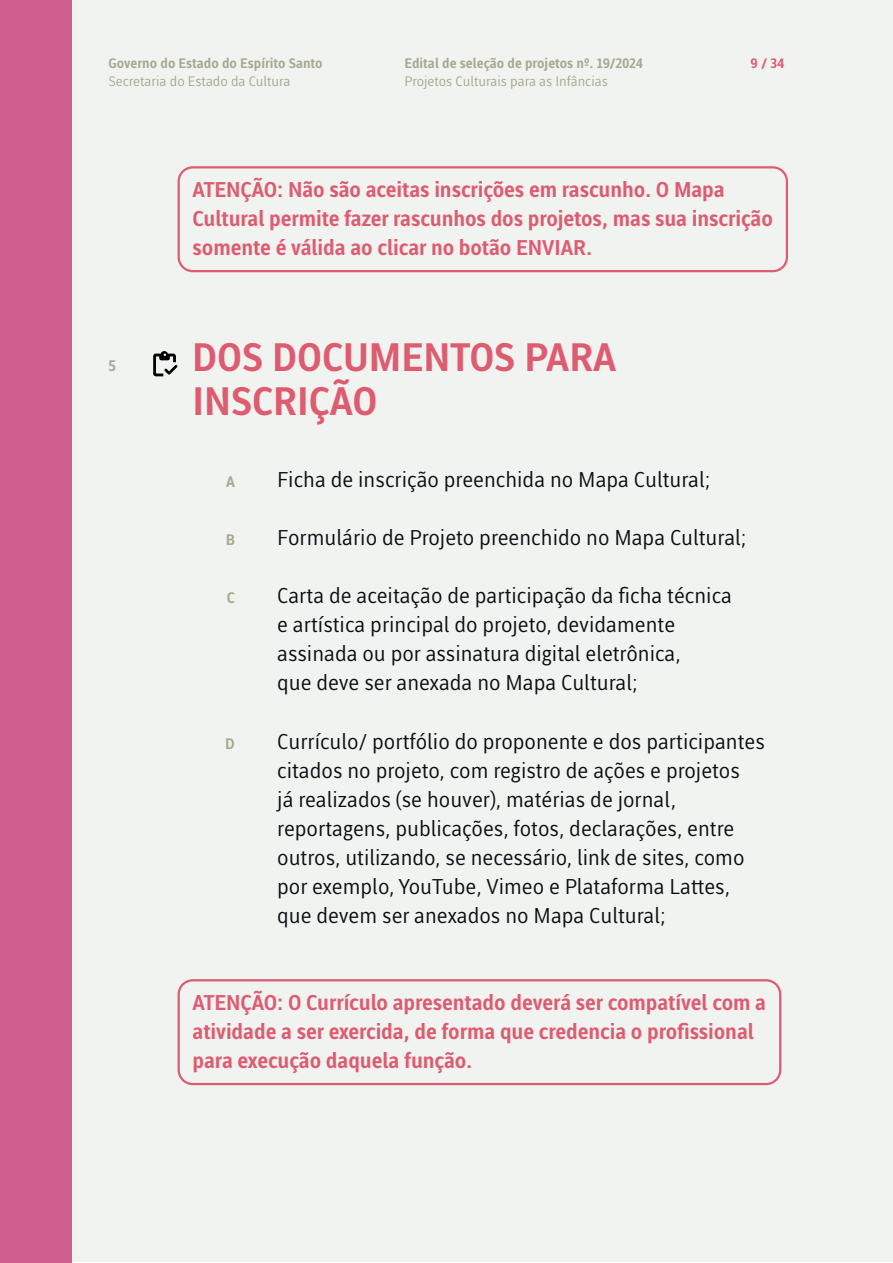
<style>
.page{position:relative;width:893px;height:1263px;background:#fff}
.page>*{position:absolute;margin:0;border:0;box-sizing:border-box;transform-origin:0 0}
.t1{font:39px/43.5px "Ufes Sans VF Roman";color:#de5c70}
.t2{font:21px/29px "Ufes Sans VF Roman";color:#0b0e11}
.t3{font:21px/29px "Ufes Sans VF Roman";letter-spacing:-.005em;color:#de5c70}
.t4{font:15px "Ufes Sans VF Roman";color:#a6a892}
.t5{font:13.5px/18px "Ufes Sans VF Roman";color:#a6a892}
.t6{font:13.5px "Ufes Sans VF Roman";color:#de5c70}
</style>
<div class="page">
<div style="left:1px;top:1px;width:891px;height:1261px;background:#f1f3f1"></div>
<div style="left:0;top:0;width:72px;height:1263px;background:#cf5f8c"></div>
<div style="left:178px;top:166px;width:610px;height:106px;border:2px solid #de5c70;border-radius:14px"></div>
<div style="left:178px;top:979px;width:603px;height:106px;border:2px solid #de5c70;border-radius:14px"></div>
<svg style="left:153px;top:351px;width:24px;height:25px"></svg>
<p class="t5" style="left:108px;top:54px;width:216px">Governo do Estado do Espírito Santo<br>Secretaria do Estado da Cultura</p>
<p class="t5" style="left:405px;top:54px;width:240px">Edital de seleção de projetos nº. 19/2024<br>Projetos Culturais para as Infâncias</p>
<p class="t6" style="left:751px;top:55px;width:35px">9 / 34</p>
<p class="t4" style="left:108px;top:356px;width:10px">5</p>
<p class="t3" style="left:193px;top:175px;width:582px">ATENÇÃO: Não são aceitas inscrições em rascunho. O Mapa<br>Cultural permite fazer rascunhos dos projetos, mas sua inscrição somente é válida ao clicar no botão ENVIAR.</p>
<h1 class="t1" style="left:192px;top:335px;width:426px">DOS DOCUMENTOS PARA<br>INSCRIÇÃO</h1>
<p class="t4" style="left:226px;top:472px;width:10px">A</p>
<p class="t2" style="left:277px;top:465px;width:435px">Ficha de inscrição preenchida no Mapa Cultural;</p>
<p class="t4" style="left:226px;top:531px;width:11px">B</p>
<p class="t2" style="left:277px;top:523px;width:471px">Formulário de Projeto preenchido no Mapa Cultural;</p>
<p class="t4" style="left:227px;top:589px;width:10px">C</p>
<p class="t2" style="left:277px;top:581px;width:456px">Carta de aceitação de participação da ficha técnica e artística principal do projeto, devidamente assinada ou por assinatura digital eletrônica,<br>que deve ser anexada no Mapa Cultural;</p>
<p class="t4" style="left:225px;top:734px;width:11px">D</p>
<p class="t2" style="left:277px;top:726px;width:489px">Currículo/ portfólio do proponente e dos participantes citados no projeto, com registro de ações e projetos<br>já realizados (se houver), matérias de jornal, reportagens, publicações, fotos, declarações, entre outros, utilizando, se necessário, link de sites, como por exemplo, YouTube, Vimeo e Plataforma Lattes, que devem ser anexados no Mapa Cultural;</p>
<p class="t3" style="left:193px;top:987px;width:575px">ATENÇÃO: O Currículo apresentado deverá ser compatível com a atividade a ser exercida, de forma que credencia o profissional para execução daquela função.</p>
</div>
